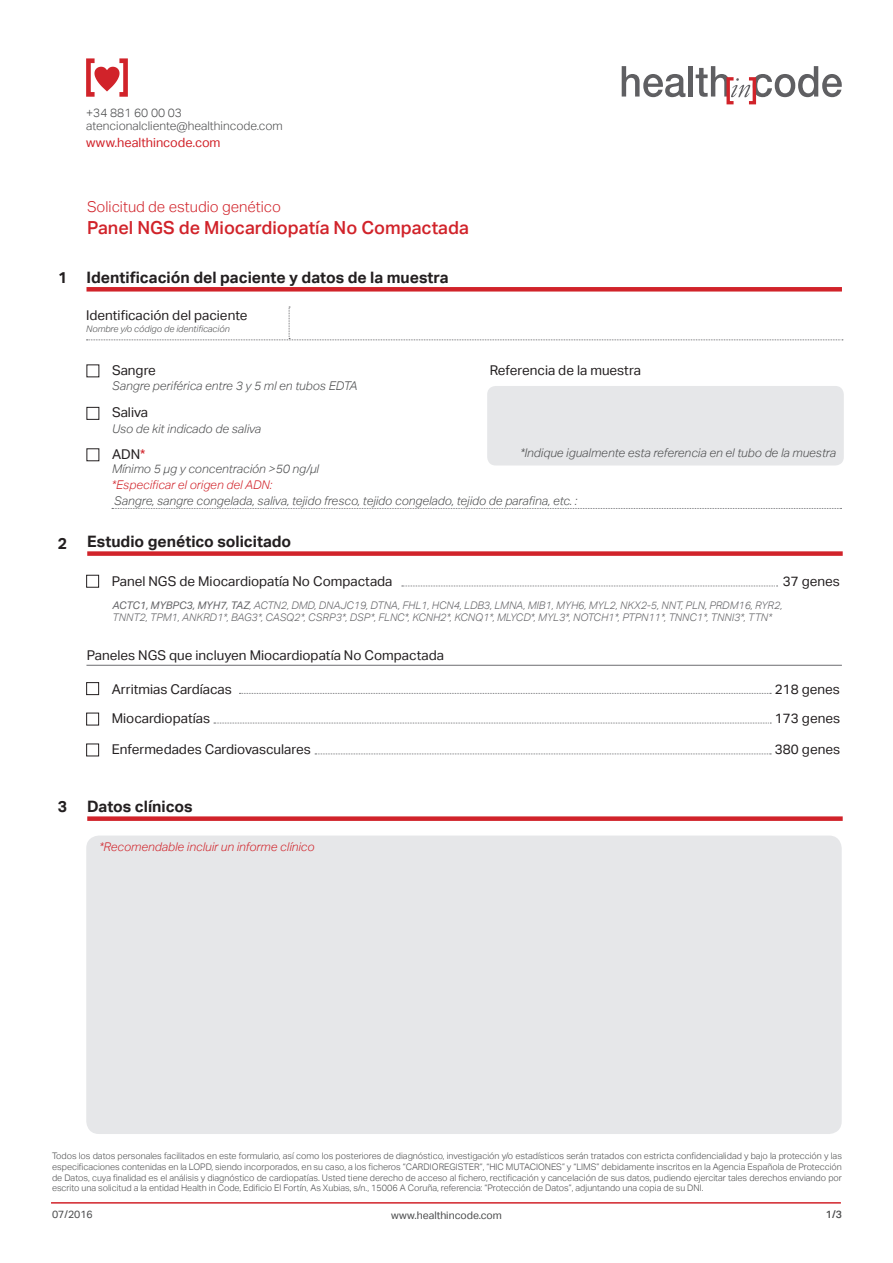
<style>
.page{position:relative;width:893px;height:1263px;background:#fff}
.page>*{position:absolute;margin:0;border:0;box-sizing:border-box;transform-origin:0 0}
.Títulos{font:500 18px "Aktiv Grotesk";color:#d1232a}
.Títulos_2{font:700 15.75px "Aktiv Grotesk";color:#231f20}
.Títulos-2{font:700 15.75px "Aktiv Grotesk";color:#231f20}
.Títulos-3{font:300 15px "Aktiv Grotesk";color:#d1232a}
.Estilo_de_párrafo_1{font:13.5px "Aktiv Grotesk";color:#231f20}
.pequeño{font:12.75px "Aktiv Grotesk";color:#d1232a}
.Estilo_de_párrafo_1-2{font:italic 300 12px "Aktiv Grotesk";color:#4b4c4d}
.pequeño-2{font:italic 300 12px "Aktiv Grotesk";color:#4b4c4d}
.pequeño-3{font:italic 300 12px "Aktiv Grotesk";color:#d1232a}
.pequeño-4{font:300 12px "Aktiv Grotesk";color:#4b4c4d}
.Estilo_de_párrafo_1-3{font:italic 300 10.5px/12.6px "Aktiv Grotesk";color:#636366}
.t1{font:10.5px "Aktiv Grotesk";color:#4b4c4d}
.pequeño-5{font:500 10.5px "Aktiv Grotesk";color:#4b4c4d}
.pequeño-6{font:300 9px/10.8px "Aktiv Grotesk";color:#4b4c4d;text-align:justify}
.pequeño-7{font:italic 300 9px "Aktiv Grotesk";color:#4b4c4d}
.s1{color:#d1232a}
.s2{font-weight:400}
</style>
<div class="page">
<hr style="left:51px;top:1202px;width:790px;height:1px;background:#d1232a">
<svg style="left:86px;top:58px;width:42px;height:39px"></svg>
<div style="left:688px;top:66px;width:5px;height:31px;background:#5f5f62"></div>
<svg style="left:622px;top:66px;width:63px;height:31px"></svg>
<svg style="left:696px;top:66px;width:146px;height:38px"></svg>
<div style="left:87px;top:816px;width:756px;height:5px;background:#d1232a"></div>
<div style="left:86px;top:835px;width:756px;height:299px;background:#e6e7e9;border-radius:13px"></div>
<div style="left:87px;top:287px;width:755px;height:5px;background:#d1232a"></div>
<div style="left:87px;top:551px;width:756px;height:5px;background:#d1232a"></div>
<div style="left:487px;top:386px;width:357px;height:79px;background:#e6e7e9;border-radius:9px"></div>
<div style="left:87px;top:407px;width:12px;height:13px;border:1px solid #231f20"></div>
<svg style="left:112px;top:508px;width:729px;height:1px"></svg>
<svg style="left:87px;top:307px;width:756px;height:33px"></svg>
<div style="left:86px;top:713px;width:13px;height:12px;border:1px solid #231f20"></div>
<svg style="left:214px;top:723px;width:557px;height:1px"></svg>
<hr style="left:86px;top:665px;width:756px;height:1px;background:#6c6d70">
<div style="left:86px;top:682px;width:13px;height:13px;border:1px solid #231f20"></div>
<svg style="left:239px;top:693px;width:532px;height:1px"></svg>
<div style="left:86px;top:743px;width:13px;height:13px;border:1px solid #231f20"></div>
<svg style="left:315px;top:753px;width:456px;height:1px"></svg>
<div style="left:86px;top:575px;width:13px;height:13px;border:1px solid #231f20"></div>
<svg style="left:402px;top:586px;width:376px;height:1px"></svg>
<p class="pequeño-4" style="left:86px;top:106px;width:97px">+34 881 60 00 03</p>
<p class="pequeño-4" style="left:86px;top:119px;width:198px">atencionalcliente@healthincode.com</p>
<p class="pequeño" style="left:86px;top:135px;width:136px">www.healthincode.com</p>
<p class="Títulos-3" style="left:87px;top:198px;width:195px">Solicitud de estudio genético</p>
<p class="Títulos" style="left:87px;top:217px;width:383px">Panel NGS de Miocardiopatía No Compactada</p>
<p class="Títulos-2" style="left:58px;top:268px;width:11px">1</p>
<p class="Títulos_2" style="left:87px;top:268px;width:363px">Identificación del paciente y datos de la muestra</p>
<p class="Estilo_de_párrafo_1" style="left:86px;top:307px;width:163px">Identificación del paciente</p>
<p class="pequeño-7" style="left:86px;top:323px;width:145px">Nombre y/o código de identificación</p>
<p class="Estilo_de_párrafo_1" style="left:112px;top:362px;width:45px">Sangre</p>
<p class="Estilo_de_párrafo_1-2" style="left:112px;top:379px;width:247px">Sangre periférica entre 3 y 5 ml en tubos EDTA</p>
<p class="Estilo_de_párrafo_1" style="left:112px;top:405px;width:38px">Saliva</p>
<p class="pequeño-2" style="left:112px;top:422px;width:151px">Uso de kit indicado de saliva</p>
<p class="Estilo_de_párrafo_1" style="left:490px;top:362px;width:153px">Referencia de la muestra</p>
<p class="Estilo_de_párrafo_1" style="left:112px;top:446px;width:35px">ADN<span class="s1">*</span></p>
<p class="Estilo_de_párrafo_1-2" style="left:520px;top:446px;width:318px">*Indique igualmente esta referencia en el tubo de la muestra</p>
<p class="Estilo_de_párrafo_1-2" style="left:112px;top:462px;width:208px">Mínimo 5 µg y concentración &gt;50 ng/µl</p>
<p class="pequeño-3" style="left:112px;top:477px;width:162px">*Especificar el origen del ADN:</p>
<p class="pequeño-2" style="left:114px;top:493px;width:464px">Sangre, sangre congelada, saliva, tejido fresco, tejido congelado, tejido de parafina, etc. :</p>
<p class="Títulos-2" style="left:58px;top:535px;width:11px">2</p>
<p class="Títulos_2" style="left:87px;top:532px;width:206px">Estudio genético solicitado</p>
<p class="Estilo_de_párrafo_1" style="left:112px;top:574px;width:282px">Panel NGS de Miocardiopatía No Compactada</p>
<p class="Estilo_de_párrafo_1" style="left:783px;top:574px;width:59px">37 genes</p>
<p class="Estilo_de_párrafo_1-3" style="left:113px;top:599px;width:671px"><span class="s2">ACTC1, MYBPC3, MYH7, TAZ</span>, ACTN2, DMD, DNAJC19, DTNA, FHL1, HCN4, LDB3, LMNA, MIB1, MYH6, MYL2, NKX2-5, NNT, PLN, PRDM16, RYR2,<br>TNNT2, TPM1, ANKRD1*, BAG3*, CASQ2*, CSRP3*, DSP*, FLNC*, KCNH2*, KCNQ1*, MLYCD*, MYL3*, NOTCH1*, PTPN11*, TNNC1*, TNNI3*, TTN*</p>
<p class="Estilo_de_párrafo_1" style="left:87px;top:647px;width:359px">Paneles NGS que incluyen Miocardiopatía No Compactada</p>
<p class="Estilo_de_párrafo_1" style="left:112px;top:681px;width:122px">Arritmias Cardíacas</p>
<p class="Estilo_de_párrafo_1" style="left:775px;top:681px;width:67px">218 genes</p>
<p class="Estilo_de_párrafo_1" style="left:112px;top:710px;width:100px">Miocardiopatías</p>
<p class="Estilo_de_párrafo_1" style="left:775px;top:710px;width:67px">173 genes</p>
<p class="Estilo_de_párrafo_1" style="left:112px;top:741px;width:200px">Enfermedades Cardiovasculares</p>
<p class="Estilo_de_párrafo_1" style="left:775px;top:741px;width:67px">380 genes</p>
<p class="Títulos-2" style="left:58px;top:797px;width:11px">3</p>
<p class="Títulos_2" style="left:87px;top:797px;width:107px">Datos clínicos</p>
<p class="pequeño-3" style="left:99px;top:839px;width:217px">*Recomendable incluir un informe clínico</p>
<p class="pequeño-6" style="left:52px;top:1150px;width:791px">Todos los datos personales facilitados en este formulario, así como los posteriores de diagnóstico, investigación y/o estadísticos serán tratados con estricta confidencialidad y bajo la protección y las especificaciones contenidas en la LOPD, siendo incorporados, en su caso, a los ficheros “CARDIOREGISTER”, “HIC MUTACIONES” y “LIMS” debidamente inscritos en la Agencia Española de Protección de Datos, cuya finalidad es el análisis y diagnóstico de cardiopatías. Usted tiene derecho de acceso al fichero, rectificación y cancelación de sus datos, pudiendo ejercitar tales derechos enviando por escrito una solicitud a la entidad Health in Code, Edificio El Fortín, As Xubias, s/n., 15006 A Coruña, referencia: “Protección de Datos”, adjuntando una copia de su DNI.</p>
<p class="t1" style="left:52px;top:1209px;width:42px">07/2016</p>
<p class="t1" style="left:391px;top:1209px;width:112px">www.healthincode.com</p>
<p class="pequeño-5" style="left:826px;top:1209px;width:18px">1/3</p>
</div>
